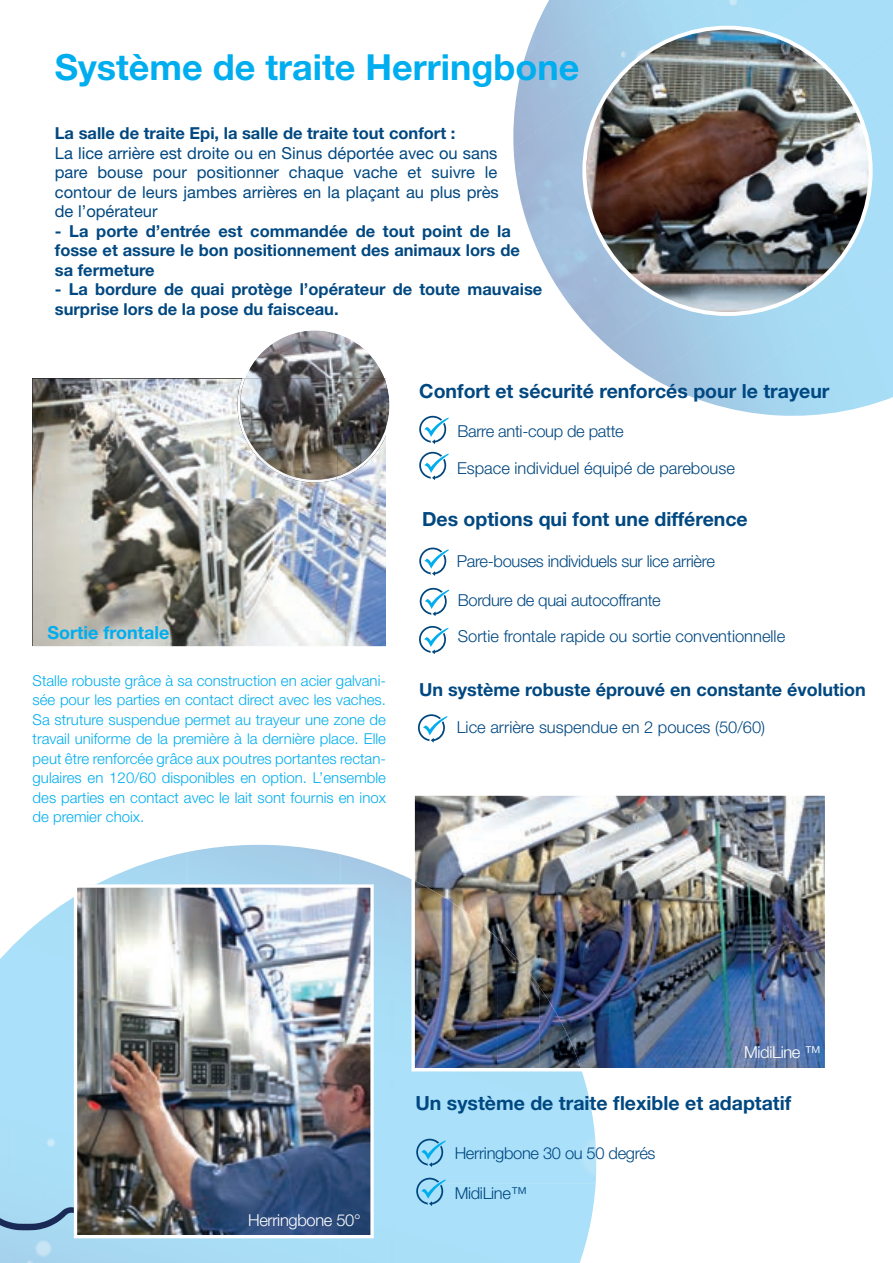
<style>
.page{position:relative;width:893px;height:1263px;background:#fff}
.page>*{position:absolute;margin:0;border:0;box-sizing:border-box;transform-origin:0 0}
.t1{font:700 36px "Helvetica Neue LT Std";color:#00aeef}
.t2{font:700 19.5px "Helvetica Neue LT Std";color:#004881}
.t3{font:700 18px "Helvetica Neue LT Std";color:#004881}
.t4{font:700 18px "Helvetica Neue";color:#00aeef}
.t5{font:700 16.5px/19.5px "Helvetica Neue LT Std";color:#004881}
.t6{font:16.5px/19.5px "Helvetica Neue LT Std";color:#004881;text-align:justify}
.t7{font:300 16.5px/36px "Helvetica Neue LT Std";color:#004881}
.t8{font:300 16.5px "Helvetica Neue LT Std";letter-spacing:-.02em;color:#004881}
.t9{font:300 16.5px "Helvetica Neue";color:#00467e}
.t10{font:300 16.5px "Helvetica Neue LT Std";letter-spacing:-.02em;color:#fff}
.t11{font:300 15px/19.5px "Helvetica Neue LT Std";color:#00aeef;text-align:justify}
</style>
<div class="page">
<img style="left:34px;top:852px;width:153px;height:411px">
<img style="left:187px;top:845px;width:153px;height:418px">
<img style="left:514px;top:0;width:319px;height:208px">
<img style="left:607px;top:125px;width:286px;height:253px">
<img style="left:513px;top:0;width:229px;height:149px">
<img style="left:653px;top:191px;width:240px;height:212px">
<img style="left:651px;top:37px;width:201px;height:220px">
<img style="left:748px;top:257px;width:145px;height:159px">
<img style="left:520px;top:0;width:131px;height:78px">
<img style="left:523px;top:128px;width:204px;height:217px">
<img style="left:709px;top:375px;width:68px;height:40px">
<img style="left:33px;top:379px;width:353px;height:267px">
<svg style="left:420px;top:588px;width:29px;height:28px"></svg>
<svg style="left:419px;top:626px;width:30px;height:28px"></svg>
<img style="left:240px;top:436px;width:98px;height:44px">
<svg style="left:242px;top:330px;width:148px;height:106px"></svg>
<img style="left:237px;top:379px;width:50px;height:98px">
<img style="left:336px;top:379px;width:50px;height:100px">
<img style="left:287px;top:474px;width:50px;height:8px">
<svg style="left:419px;top:548px;width:30px;height:28px"></svg>
<svg style="left:419px;top:416px;width:30px;height:28px"></svg>
<svg style="left:416px;top:1139px;width:30px;height:28px"></svg>
<svg style="left:416px;top:1178px;width:30px;height:28px"></svg>
<img style="left:584px;top:28px;width:287px;height:286px;border-radius:143px">
<svg style="left:0;top:1206px;width:74px;height:31px;background:#89b3d1"></svg>
<svg style="left:418px;top:714px;width:29px;height:29px"></svg>
<img style="left:78px;top:888px;width:292px;height:346px">
<div style="left:74px;top:884px;width:300px;height:354px;border:3px solid #fff"></div>
<img style="left:415px;top:796px;width:409px;height:135px">
<img style="left:497px;top:931px;width:327px;height:47px">
<img style="left:539px;top:978px;width:285px;height:89px">
<img style="left:415px;top:880px;width:82px;height:187px">
<img style="left:497px;top:938px;width:42px;height:129px">
<img style="left:539px;top:986px;width:42px;height:81px">
<div style="left:411px;top:792px;width:417px;height:279px;border:3px solid #fff"></div>
<svg style="left:419px;top:452px;width:30px;height:28px"></svg>
<h1 class="t1" style="left:55px;top:45px;width:526px">Système de traite Herringbone</h1>
<p class="t5" style="left:55px;top:123px;width:402px">La salle de traite Epi, la salle de traite tout confort :</p>
<p class="t6" style="left:55px;top:143px;width:445px">La lice arrière est droite ou en Sinus déportée avec ou sans pare bouse pour positionner chaque vache et suivre le contour de leurs jambes arrières en la plaçant au plus près de l’opérateur</p>
<p class="t5" style="left:55px;top:221px;width:467px">- La porte d’entrée est commandée de tout point de la fosse et assure le bon positionnement des animaux lors de sa fermeture</p>
<p class="t5" style="left:55px;top:279px;width:489px">- La bordure de quai protège l’opérateur de toute mauvaise surprise lors de la pose du faisceau.</p>
<h2 class="t2" style="left:419px;top:379px;width:412px">Confort et sécurité renforcés pour le trayeur</h2>
<p class="t8" style="left:457px;top:421px;width:168px">Barre anti-coup de patte</p>
<p class="t9" style="left:457px;top:458px;width:279px">Espace individuel équipé de parebouse</p>
<p class="t4" style="left:47px;top:621px;width:123px">Sortie frontale</p>
<p class="t11" style="left:33px;top:670px;width:355px">Stalle robuste grâce à sa construction en acier galvani&shy;sée pour les parties en contact direct avec les vaches.<br>Sa struture suspendue permet au trayeur une zone de travail uniforme de la première à la dernière place. Elle peut être renforcée grâce aux poutres portantes rectan&shy;gulaires en 120/60 disponibles en option. L’ensemble des parties en contact avec le lait sont fournis en inox de premier choix.</p>
<h2 class="t2" style="left:422px;top:507px;width:327px">Des options qui font une différence</h2>
<p class="t8" style="left:457px;top:551px;width:260px">Pare-bouses individuels sur lice arrière</p>
<p class="t7" style="left:458px;top:582px;width:329px">Bordure de quai autocoffrante<br>Sortie frontale rapide ou sortie conventionnelle</p>
<p class="t3" style="left:419px;top:679px;width:448px">Un système robuste éprouvé en constante évolution</p>
<p class="t7" style="left:457px;top:709px;width:310px">Lice arrière suspendue en 2 pouces (50/60)</p>
<p class="t10" style="left:248px;top:1210px;width:114px">Herringbone 50°</p>
<p class="t10" style="left:744px;top:1042px;width:78px">MidiLine ™</p>
<h2 class="t2" style="left:415px;top:1091px;width:377px">Un système de traite flexible et adaptatif</h2>
<p class="t8" style="left:455px;top:1143px;width:202px">Herringbone 30 ou 50 degrés</p>
<p class="t8" style="left:455px;top:1183px;width:74px">MidiLine™</p>
</div>
